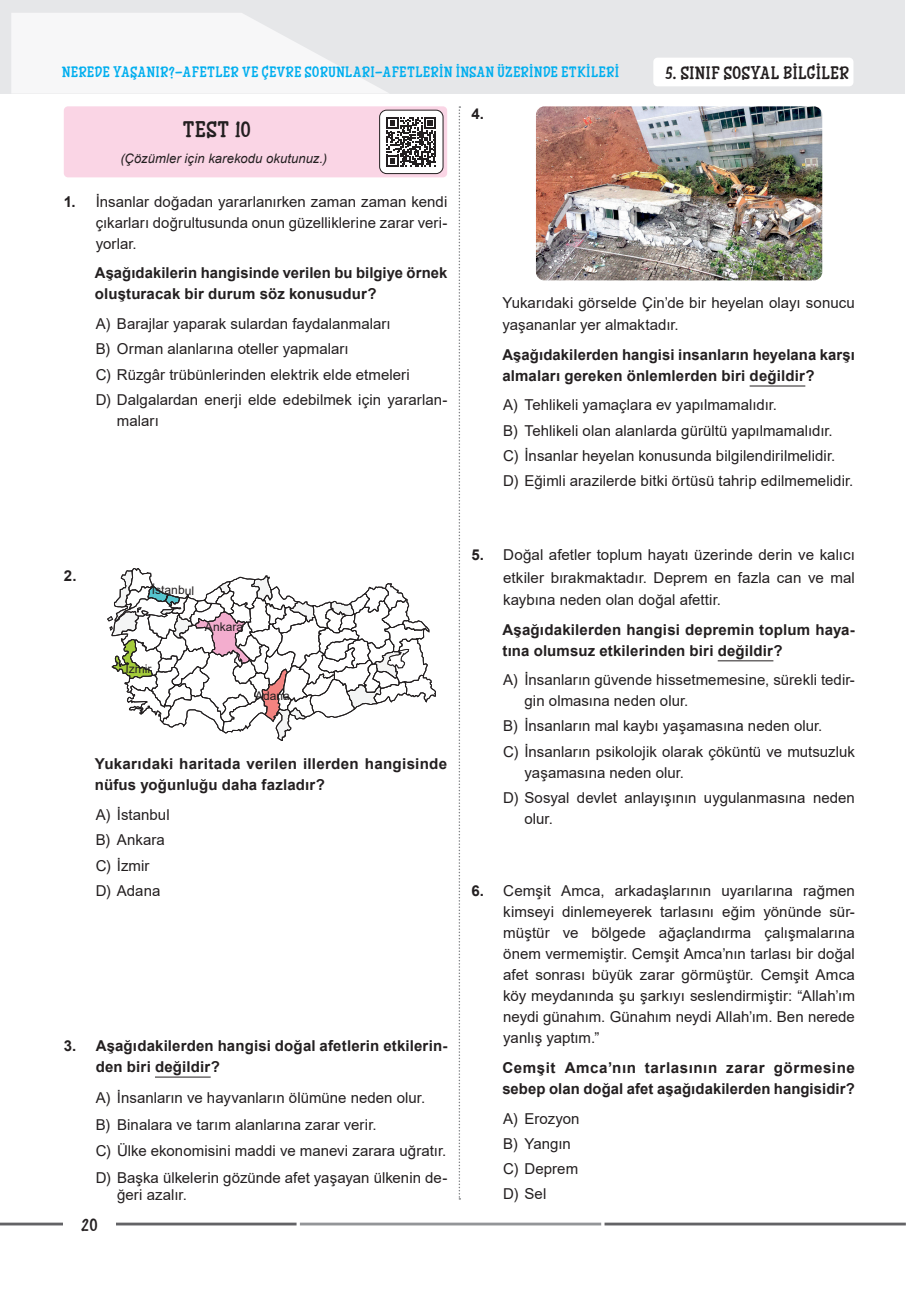
<style>
.page{position:relative;width:906px;height:1289px;background:#fff}
.page>*{position:absolute;margin:0;border:0;box-sizing:border-box;transform-origin:0 0}
.t1{font:700 22.5px "i Ciel Cucho";color:#231f20}
.t2{font:700 18px "i Ciel Cucho";color:#231f20}
.t3{font:15px/25.2px "Arial";color:#231f20}
.t4{font:700 15px/21px "Arial";letter-spacing:.01em;color:#231f20}
.t5{font:700 15px "i Ciel Cucho";letter-spacing:.015em;color:#00aeef}
.t6{font:italic 13.05px "Arial";letter-spacing:.005em;color:#231f20}
.t7{font:12px "Arial";color:#231f20}
.s1{font-weight:700}
</style>
<div class="page">
<hr style="left:604px;top:1222px;width:302px;height:3px;background:#636366">
<hr style="left:300px;top:1222px;width:301px;height:3px;background:#939598">
<hr style="left:0;top:1222px;width:296px;height:3px;background:#636366">
<div style="left:0;top:0;width:904px;height:94px;background:#e6e7e9"></div>
<svg style="left:11px;top:13px;width:377px;height:80px"></svg>
<div style="left:63px;top:1211px;width:53px;height:25px;background:#fff"></div>
<svg style="left:458px;top:106px;width:2px;height:1093px"></svg>
<hr style="left:155px;top:1076px;width:56px;height:1px;background:#231f20">
<div style="left:64px;top:106px;width:383px;height:71px;background:#fad5e5;border-radius:4px"></div>
<div style="left:379px;top:110px;width:64px;height:64px;background:#fff;border-radius:7px"></div>
<svg style="left:386px;top:117px;width:50px;height:50px"></svg>
<div style="left:379px;top:110px;width:64px;height:64px;border:1px solid #231f20;border-radius:7px"></div>
<svg style="left:107px;top:568px;width:328px;height:172px"></svg>
<hr style="left:749px;top:385px;width:56px;height:1px;background:#231f20">
<hr style="left:717px;top:660px;width:56px;height:1px;background:#231f20">
<img style="left:536px;top:106px;width:286px;height:174px">
<div style="left:653px;top:58px;width:200px;height:28px;background:#fff;border-radius:4px"></div>
<p class="t5" style="left:62px;top:62px;width:558px">NEREDE YAŞANIR?-AFETLER VE ÇEVRE SORUNLARI-AFETLERİN İNSAN ÜZERİNDE ETKİLERİ</p>
<p class="t2" style="left:665px;top:59px;width:185px">5. SINIF SOSYAL BİLGİLER</p>
<h1 class="t1" style="left:182px;top:113px;width:71px">TEST 10</h1>
<p class="t6" style="left:120px;top:150px;width:208px">(Çözümler için karekodu okutunuz.)</p>
<p class="t3" style="left:96px;top:191px;width:353px;line-height:21px;text-align:justify;text-indent:-32px"><span class="s1">1.</span> İnsanlar doğadan yararlanırken zaman zaman kendi çıkarları doğrultusunda onun güzelliklerine zarar veri&shy;yorlar.</p>
<p class="t4" style="left:95px;top:263px;width:354px">Aşağıdakilerin hangisinde verilen bu bilgiye örnek oluşturacak bir durum söz konusudur?</p>
<p class="t3" style="left:96px;top:311px;width:353px">A) Barajlar yaparak sulardan faydalanmaları<br>B) Orman alanlarına oteller yapmaları<br>C) Rüzgâr trübünlerinden elektrik elde etmeleri<br>D) Dalgalardan enerji elde edebilmek için yararlan-</p>
<p class="t3" style="left:117px;top:408px;width:43px">maları</p>
<p class="t4" style="left:64px;top:565px;width:14px">2.</p>
<p class="t7" style="left:152px;top:581px;width:44px;rotate:1deg">İstanbul</p>
<p class="t7" style="left:205px;top:618px;width:40px">Ankara</p>
<p class="t7" style="left:126px;top:660px;width:27px;rotate:1deg">İzmir</p>
<p class="t7" style="left:255px;top:688px;width:36px">Adana</p>
<p class="t4" style="left:95px;top:753px;width:354px">Yukarıdaki haritada verilen illerden hangisinde nüfus yoğunluğu daha fazladır?</p>
<p class="t3" style="left:96px;top:802px;width:75px">A) İstanbul<br>B) Ankara<br>C) İzmir<br>D) Adana</p>
<p class="t4" style="left:96px;top:1035px;width:353px;text-indent:-32px">3. Aşağıdakilerden hangisi doğal afetlerin etkilerin&shy;den biri değildir?</p>
<p class="t3" style="left:96px;top:1084px;width:353px;line-height:26.7px">A) İnsanların ve hayvanların ölümüne neden olur.<br>B) Binalara ve tarım alanlarına zarar verir.<br>C) Ülke ekonomisini maddi ve manevi zarara uğratır.<br>D) Başka ülkelerin gözünde afet yaşayan ülkenin de-</p>
<p class="t3" style="left:117px;top:1181px;width:71px">ğeri azalır.</p>
<p class="t2" style="left:80px;top:1211px;width:19px">20</p>
<p class="t4" style="left:471px;top:103px;width:14px">4.</p>
<p class="t3" style="left:502px;top:291px;width:354px;line-height:22.5px">Yukarıdaki görselde Çin’de bir heyelan olayı sonucu yaşananlar yer almaktadır.</p>
<p class="t4" style="left:502px;top:344px;width:354px">Aşağıdakilerden hangisi insanların heyelana karşı almaları gereken önlemlerden biri değildir?</p>
<p class="t3" style="left:503px;top:392px;width:352px">A) Tehlikeli yamaçlara ev yapılmamalıdır.<br>B) Tehlikeli olan alanlarda gürültü yapılmamalıdır.<br>C) İnsanlar heyelan konusunda bilgilendirilmelidir.<br>D) Eğimli arazilerde bitki örtüsü tahrip edilmemelidir.</p>
<p class="t3" style="left:503px;top:543px;width:353px;line-height:22.5px;text-align:justify;text-indent:-32px"><span class="s1">5.</span> Doğal afetler toplum hayatı üzerinde derin ve kalıcı etkiler bırakmaktadır. Deprem en fazla can ve mal kaybına neden olan doğal afettir.</p>
<p class="t4" style="left:502px;top:619px;width:354px">Aşağıdakilerden hangisi depremin toplum haya&shy;tına olumsuz etkilerinden biri değildir?</p>
<p class="t3" style="left:524px;top:669px;width:332px;line-height:21px;text-indent:-21px">A) İnsanların güvende hissetmemesine, sürekli tedir&shy;gin olmasına neden olur.</p>
<p class="t3" style="left:503px;top:713px;width:353px">B) İnsanların mal kaybı yaşamasına neden olur.<br>C) İnsanların psikolojik olarak çöküntü ve mutsuzluk</p>
<p class="t3" style="left:503px;top:759px;width:353px;text-indent:21px">yaşamasına neden olur.<br>D) Sosyal devlet anlayışının uygulanmasına neden</p>
<p class="t3" style="left:524px;top:806px;width:30px">olur.</p>
<p class="t3" style="left:503px;top:880px;width:353px;line-height:21px;text-align:justify;text-indent:-32px"><span class="s1">6.</span> Cemşit Amca, arkadaşlarının uyarılarına rağmen kimseyi dinlemeyerek tarlasını eğim yönünde sür&shy;müştür ve bölgede ağaçlandırma çalışmalarına önem vermemiştir. Cemşit Amca’nın tarlası bir doğal afet sonrası büyük zarar görmüştür. Cemşit Amca köy meydanında şu şarkıyı seslendirmiştir: “Allah’ım neydi günahım. Günahım neydi Allah’ım. Ben nerede yanlış yaptım.”</p>
<p class="t4" style="left:502px;top:1057px;width:354px">Cemşit Amca’nın tarlasının zarar görmesine sebep olan doğal afet aşağıdakilerden hangisidir?</p>
<p class="t3" style="left:503px;top:1105px;width:78px">A) Erozyon<br>B) Yangın<br>C) Deprem<br>D) Sel</p>
</div>
